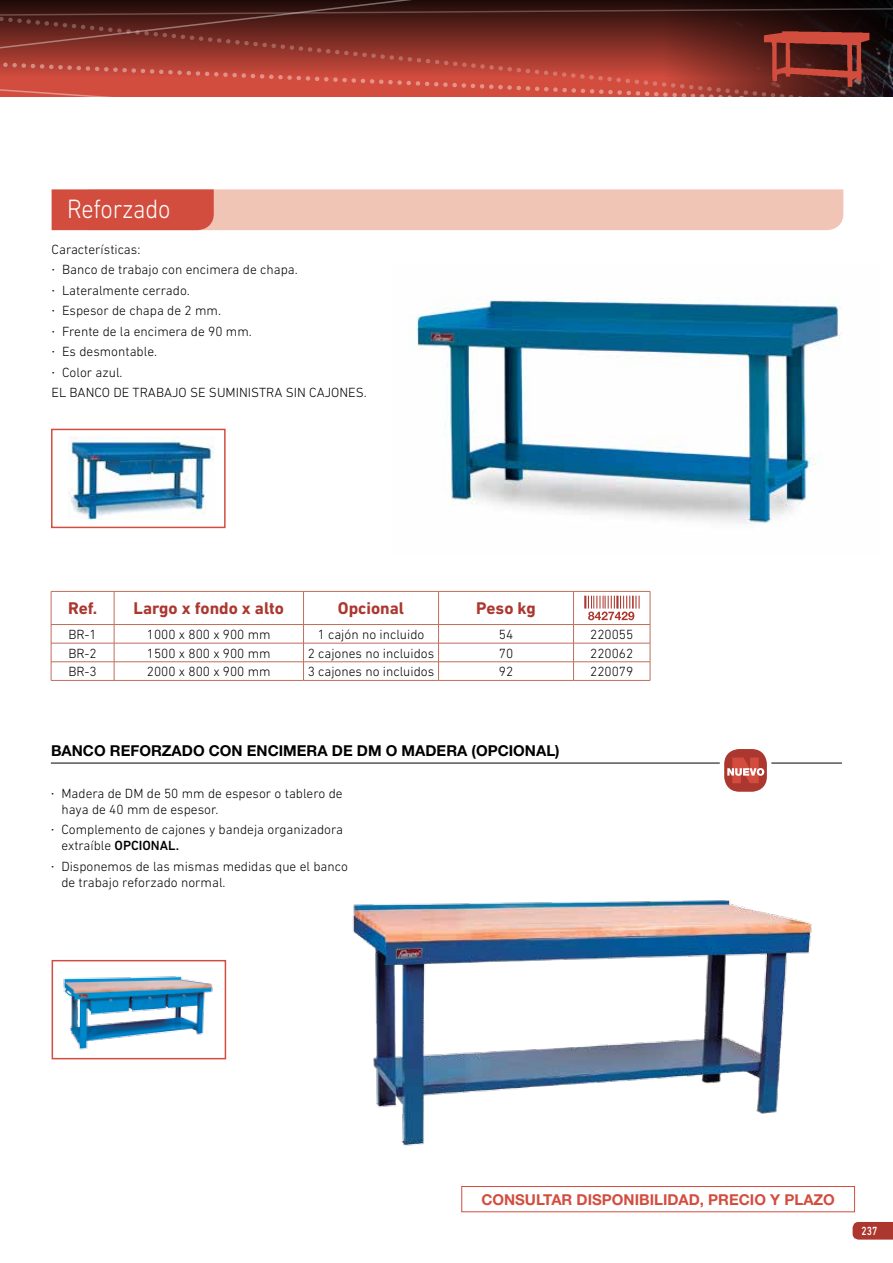
<style>
.page{position:relative;width:893px;height:1263px;background:#fff}
.page>*{position:absolute;margin:0;border:0;box-sizing:border-box;transform-origin:0 0}
.t1{font:300 27px "DIN Next LT Pro";letter-spacing:-.01em;color:#fff;scale:.9 1}
.t2{font:700 17.25px "DIN Next LT Pro";color:#ac372f}
.t3{font:700 15px "Helvetica Neue";color:#000}
.t4{font:700 15px "Helvetica Neue";color:#d34d3f}
.t5{font:300 13.5px/20.4px "DIN Next LT Pro";color:#000}
.t6{font:500 12px "DIN Next LT Pro";color:#fff;scale:.8 1}
.s1{font-family:"Helvetica Neue"}
.s2{font-weight:500}
</style>
<div class="page">
<svg style="left:516px;top:0;width:242px;height:7px;background:#210b09"></svg>
<svg style="left:516px;top:7px;width:377px;height:90px;background:#803129"></svg>
<svg style="left:0;top:0;width:516px;height:97px;background:#8b362d"></svg>
<svg style="left:853px;top:1222px;width:40px;height:17px"></svg>
<img style="left:758px;top:0;width:121px;height:95px">
<img style="left:416px;top:298px;width:425px;height:226px">
<svg style="left:52px;top:189px;width:791px;height:41px;background:#eaad9e"></svg>
<svg style="left:52px;top:592px;width:598px;height:88px"></svg>
<hr style="left:114px;top:591px;width:1px;height:33px;background:#c06d5a">
<hr style="left:303px;top:591px;width:1px;height:33px;background:#c06d5a">
<hr style="left:438px;top:591px;width:1px;height:33px;background:#c06d5a">
<hr style="left:573px;top:591px;width:1px;height:33px;background:#c06d5a">
<hr style="left:650px;top:591px;width:1px;height:33px;background:#c06d5a">
<hr style="left:51px;top:624px;width:63px;height:1px;background:#c06d5a">
<hr style="left:114px;top:624px;width:190px;height:1px;background:#c06d5a">
<hr style="left:304px;top:624px;width:135px;height:1px;background:#c06d5a">
<hr style="left:439px;top:624px;width:135px;height:1px;background:#c06d5a">
<hr style="left:574px;top:624px;width:76px;height:1px;background:#c06d5a">
<hr style="left:51px;top:643px;width:63px;height:1px;background:#c06d5a">
<hr style="left:114px;top:643px;width:190px;height:1px;background:#c06d5a">
<hr style="left:304px;top:643px;width:135px;height:1px;background:#c06d5a">
<hr style="left:439px;top:643px;width:135px;height:1px;background:#c06d5a">
<hr style="left:574px;top:643px;width:76px;height:1px;background:#c06d5a">
<hr style="left:51px;top:661px;width:63px;height:1px;background:#c06d5a">
<hr style="left:114px;top:661px;width:190px;height:1px;background:#c06d5a">
<svg style="left:114px;top:625px;width:1px;height:55px"></svg>
<hr style="left:304px;top:661px;width:135px;height:1px;background:#c06d5a">
<svg style="left:303px;top:625px;width:1px;height:55px"></svg>
<hr style="left:439px;top:661px;width:135px;height:1px;background:#c06d5a">
<svg style="left:438px;top:625px;width:1px;height:55px"></svg>
<hr style="left:574px;top:661px;width:76px;height:1px;background:#c06d5a">
<svg style="left:573px;top:625px;width:1px;height:55px"></svg>
<svg style="left:650px;top:625px;width:1px;height:55px"></svg>
<hr style="left:51px;top:591px;width:63px;height:1px;background:#c06d5a">
<hr style="left:51px;top:591px;width:1px;height:33px;background:#c06d5a">
<hr style="left:114px;top:591px;width:190px;height:1px;background:#c06d5a">
<hr style="left:304px;top:591px;width:135px;height:1px;background:#c06d5a">
<hr style="left:439px;top:591px;width:135px;height:1px;background:#c06d5a">
<hr style="left:574px;top:591px;width:76px;height:1px;background:#c06d5a">
<svg style="left:51px;top:625px;width:1px;height:55px"></svg>
<hr style="left:51px;top:680px;width:63px;height:1px;background:#c06d5a">
<hr style="left:114px;top:680px;width:190px;height:1px;background:#c06d5a">
<hr style="left:304px;top:680px;width:135px;height:1px;background:#c06d5a">
<hr style="left:439px;top:680px;width:135px;height:1px;background:#c06d5a">
<hr style="left:574px;top:680px;width:76px;height:1px;background:#c06d5a">
<svg style="left:584px;top:596px;width:56px;height:24px"></svg>
<div style="left:51px;top:429px;width:175px;height:99px;border:2px solid #d34d3f"></div>
<img style="left:68px;top:437px;width:146px;height:83px">
<div style="left:52px;top:960px;width:174px;height:99px;border:2px solid #d34d3f"></div>
<hr style="left:51px;top:763px;width:791px;height:1px;background:#000">
<svg style="left:722px;top:747px;width:47px;height:47px"></svg>
<div style="left:720px;top:744px;width:51px;height:52px;border:4px solid #fff;border-radius:17px"></div>
<svg style="left:727px;top:757px;width:37px;height:26px"></svg>
<div style="left:462px;top:1186px;width:393px;height:26px;border:1px solid #d34d3f"></div>
<img style="left:352px;top:900px;width:460px;height:246px">
<img style="left:56px;top:976px;width:163px;height:84px">
<h1 class="t1" style="left:67px;top:194px;width:116px">Reforzado</h1>
<p class="t5" style="left:52px;top:239px;width:317px">Características:<br><span class="s1">·</span> Banco de trabajo con encimera de chapa.<br><span class="s1">·</span> Lateralmente cerrado.<br><span class="s1">·</span> Espesor de chapa de 2 mm.<br><span class="s1">·</span> Frente de la encimera de 90 mm.<br><span class="s1">·</span> Es desmontable.<br><span class="s1">·</span> Color azul.<br>EL BANCO DE TRABAJO SE SUMINISTRA SIN CAJONES.</p>
<p class="t2" style="left:68px;top:598px;width:31px">Ref.</p>
<p class="t2" style="left:134px;top:598px;width:152px">Largo x fondo x alto</p>
<p class="t2" style="left:338px;top:598px;width:68px">Opcional</p>
<p class="t2" style="left:476px;top:598px;width:61px">Peso kg</p>
<p class="t5" style="left:68px;top:624px;width:30px">BR-1</p>
<p class="t5" style="left:147px;top:624px;width:125px">1000 x 800 x 900 mm</p>
<p class="t5" style="left:318px;top:624px;width:108px">1 cajón no incluido</p>
<p class="t5" style="left:499px;top:624px;width:16px">54</p>
<p class="t5" style="left:590px;top:624px;width:45px">220055</p>
<p class="t5" style="left:68px;top:643px;width:30px">BR-2</p>
<p class="t5" style="left:147px;top:643px;width:125px">1500 x 800 x 900 mm</p>
<p class="t5" style="left:308px;top:643px;width:128px">2 cajones no incluidos</p>
<p class="t5" style="left:499px;top:643px;width:16px">70</p>
<p class="t5" style="left:590px;top:643px;width:45px">220062</p>
<p class="t5" style="left:68px;top:661px;width:30px">BR-3</p>
<p class="t5" style="left:147px;top:661px;width:125px">2000 x 800 x 900 mm</p>
<p class="t5" style="left:308px;top:661px;width:128px">3 cajones no incluidos</p>
<p class="t5" style="left:499px;top:661px;width:16px">92</p>
<p class="t5" style="left:590px;top:661px;width:45px">220079</p>
<p class="t3" style="left:51px;top:742px;width:510px">BANCO REFORZADO CON ENCIMERA DE DM O MADERA (OPCIONAL)</p>
<p class="t5" style="left:61px;top:785px;width:283px;line-height:16.2px;text-indent:-11px"><span class="s1">·</span> Madera de DM de 50 mm de espesor o tablero de haya de 40 mm de espesor.</p>
<p class="t5" style="left:61px;top:821px;width:283px;line-height:16.2px;text-indent:-11px"><span class="s1">·</span> Complemento de cajones y bandeja organizadora extraíble <span class="s2">OPCIONAL.</span></p>
<p class="t5" style="left:61px;top:858px;width:288px;line-height:16.2px;text-indent:-11px"><span class="s1">·</span> Disponemos de las mismas medidas que el banco de trabajo reforzado normal.</p>
<p class="t4" style="left:481px;top:1190px;width:355px">CONSULTAR DISPONIBILIDAD, PRECIO Y PLAZO</p>
<p class="t6" style="left:862px;top:1223px;width:21px">237</p>
</div>
